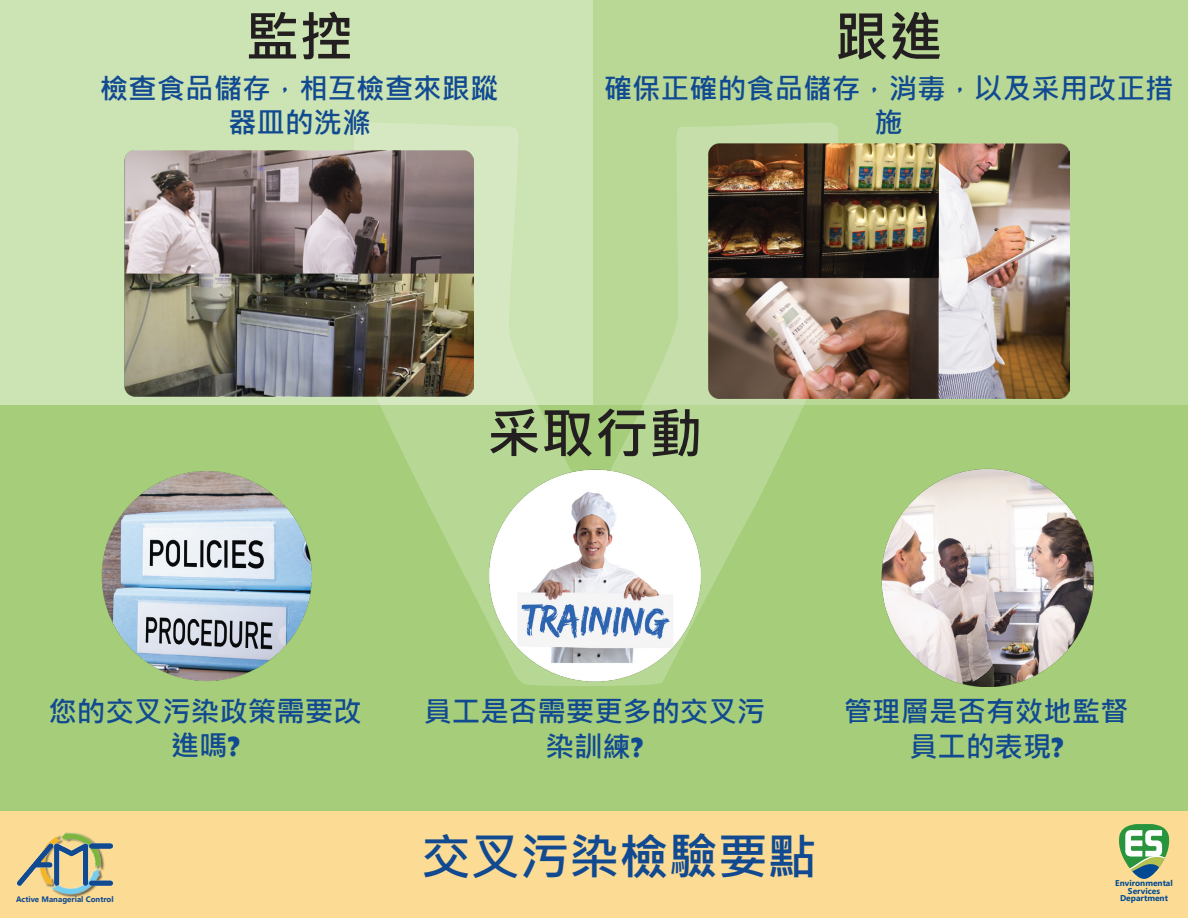
<style>
.page{position:relative;width:1188px;height:918px;background:#a6ce7a}
.page>*{position:absolute;margin:0;border:0;box-sizing:border-box;transform-origin:0 0}
.t1{font:700 54px "Microsoft Jheng Hei";color:#231f20}
.t2{font:700 49.5px "Microsoft Jheng Hei";color:#114a91}
.t3{font:700 28.5px/34.2px "Microsoft Jheng Hei";color:#114a91;text-align:center}
.t4{font:700 8.4px/7.4px "Gadugi";color:#014993;text-align:center}
.t5{font:700 7.95px "Gadugi";color:#114a90}
.s1{font-family:"Berlin Sans FB Demi"}
</style>
<div class="page">
<div style="left:0;top:812px;width:1188px;height:106px;background:#fcdc94"></div>
<img style="left:47px;top:831px;width:50px;height:67px">
<img style="left:16px;top:843px;width:98px;height:43px">
<svg style="left:1119px;top:824px;width:51px;height:55px"></svg>
<div style="left:0;top:0;width:593px;height:404px;background:#cce3b3"></div>
<div style="left:593px;top:0;width:595px;height:404px;background:#b9d896"></div>
<svg style="left:350px;top:122px;width:488px;height:477px"></svg>
<img style="left:125px;top:150px;width:349px;height:247px">
<img style="left:708px;top:143px;width:361px;height:255px">
<img style="left:101px;top:471px;width:211px;height:210px">
<img style="left:477px;top:459px;width:237px;height:227px">
<img style="left:881px;top:468px;width:213px;height:218px">
<p class="t1" style="left:245px;top:3px;width:109px">監控</p>
<p class="t1" style="left:835px;top:3px;width:109px">跟進</p>
<p class="t3" style="left:100px;top:71px;width:400px">檢查食品儲存，相互檢查來跟蹤器皿的洗滌</p>
<p class="t3" style="left:604px;top:71px;width:571px">確保正確的食品儲存，消毒，以及采用改正措施</p>
<p class="t1" style="left:487px;top:400px;width:217px">采取行動</p>
<p class="t3" style="left:48px;top:694px;width:315px">您的交叉污染政策需要改進嗎<span class="s1">?</span></p>
<p class="t3" style="left:423px;top:695px;width:343px">員工是否需要更多的交叉污染訓練<span class="s1">?</span></p>
<p class="t3" style="left:844px;top:695px;width:286px">管理層是否有效地監督員工的表現<span class="s1">?</span></p>
<p class="t5" style="left:16px;top:894px;width:99px">Active Managerial Control</p>
<p class="t2" style="left:421px;top:826px;width:397px">交叉污染檢驗要點</p>
<p class="t4" style="left:1115px;top:880px;width:59px">Environmental<br>Services<br>Department</p>
</div>
